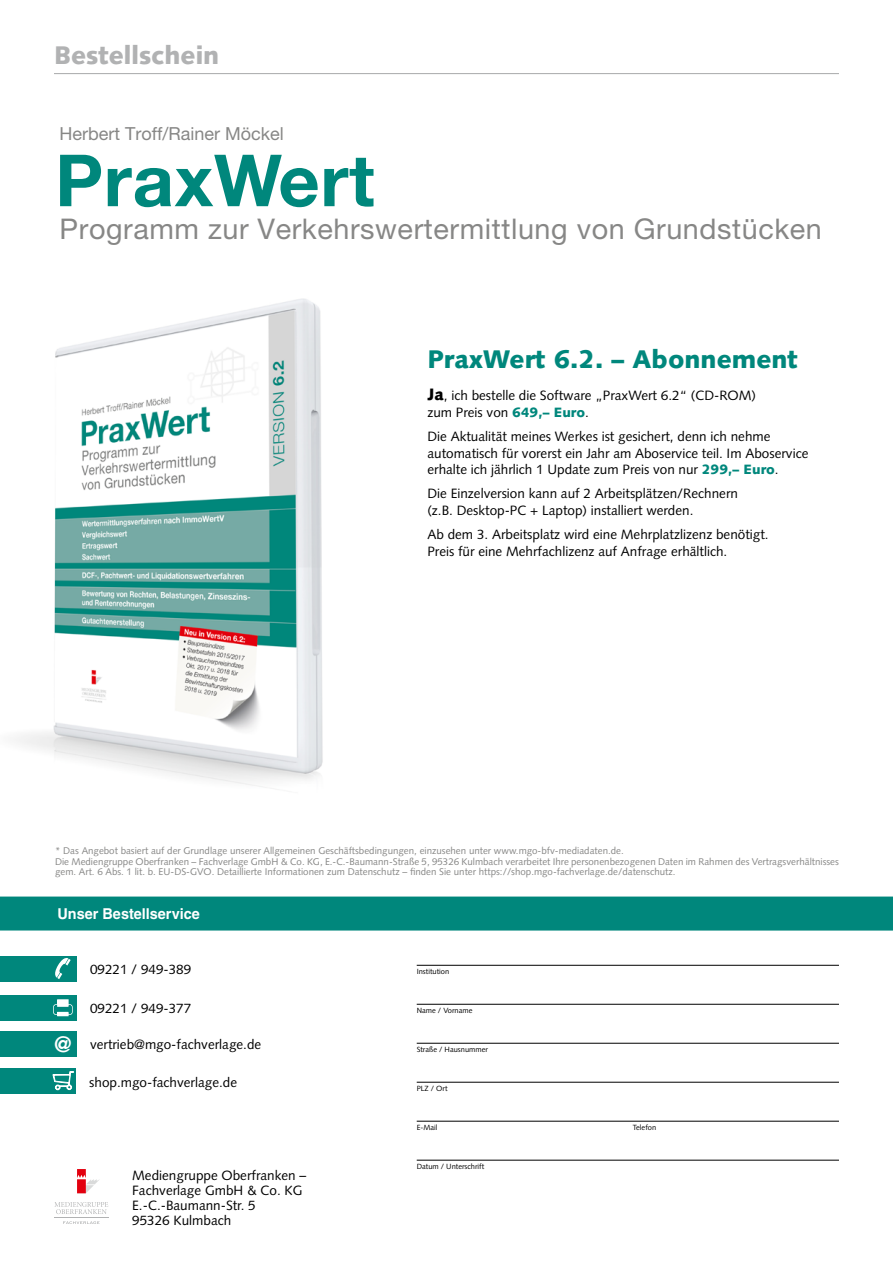
<style>
.page{position:relative;width:893px;height:1263px;background:#fff}
.page>*{position:absolute;margin:0;border:0;box-sizing:border-box;transform-origin:0 0}
.t1{font:700 72px "Helvetica Neue LT Std";letter-spacing:.01em;color:#00877c}
.t2{font:28.5px "Helvetica Neue LT Std";letter-spacing:.02em;color:#878786}
.t3{font:900 25.5px "Syntax LT Std";color:#00877c}
.t4{font:900 25.5px "Syntax LT Std";color:#b1b2b3}
.t5{font:18px "Helvetica Neue LT Std";color:#878786}
.t6{font:700 15px "Helvetica LT Std";color:#fff}
.t7{font:13.5px/16.2px "Syntax LT Std";color:#000}
.t8{font:9.75px/10.5px "Syntax LT Std";color:#878786}
.t9{font:7.5px "Syntax LT Std";color:#000}
.s1{font-weight:900;font-size:16.5px}
.s2{font-weight:900;color:#00877c}
.s3{font-family:"Helvetica LT Std";font-weight:700;font-size:21.6px;color:#fff}
</style>
<div class="page">
<div style="left:0;top:896px;width:893px;height:34px;background:#00877c"></div>
<svg style="left:54px;top:1202px;width:54px;height:12px"></svg>
<svg style="left:77px;top:1169px;width:22px;height:24px"></svg>
<hr style="left:54px;top:1217px;width:54px;height:1px;background:#b1b2b3">
<svg style="left:63px;top:1221px;width:37px;height:3px"></svg>
<div style="left:0;top:956px;width:76px;height:25px;background:#00877c"></div>
<svg style="left:55px;top:958px;width:16px;height:21px"></svg>
<div style="left:0;top:995px;width:76px;height:25px;background:#00877c"></div>
<svg style="left:53px;top:999px;width:20px;height:17px"></svg>
<hr style="left:58px;top:1012px;width:10px;height:4px;background:#fff">
<div style="left:0;top:1068px;width:76px;height:26px;background:#00877c"></div>
<hr style="left:417px;top:965px;width:422px;height:1px;background:#000">
<hr style="left:417px;top:1004px;width:422px;height:1px;background:#000">
<hr style="left:417px;top:1043px;width:422px;height:1px;background:#000">
<hr style="left:417px;top:1082px;width:422px;height:1px;background:#000">
<hr style="left:417px;top:1121px;width:422px;height:1px;background:#000">
<hr style="left:417px;top:1160px;width:422px;height:1px;background:#000">
<div style="left:0;top:1031px;width:76px;height:26px;background:#00877c"></div>
<svg style="left:52px;top:1071px;width:22px;height:19px"></svg>
<hr style="left:54px;top:73px;width:785px;height:1px;background:#b1b2b3">
<img style="left:15px;top:298px;width:308px;height:490px">
<h3 class="t4" style="left:54px;top:40px;width:167px">Bestellschein</h3>
<h3 class="t5" style="left:59px;top:123px;width:226px">Herbert Troff/Rainer Möckel</h3>
<h1 class="t1" style="left:55px;top:136px;width:321px">PraxWert</h1>
<h2 class="t2" style="left:60px;top:212px;width:764px">Programm zur Verkehrswertermittlung von Grundstücken</h2>
<h3 class="t3" style="left:427px;top:344px;width:372px">PraxWert 6.2. – Abonnement</h3>
<p class="t7" style="left:427px;top:388px;width:330px"><span class="s1">Ja</span>, ich bestelle die Software „PraxWert 6.2“ (CD-ROM) zum Preis von <span class="s2">649,– Euro</span>.</p>
<p class="t7" style="left:427px;top:429px;width:382px">Die Aktualität meines Werkes ist gesichert, denn ich nehme automatisch für vorerst ein Jahr am Aboservice teil. Im Aboservice erhalte ich jährlich 1 Update zum Preis von nur <span class="s2">299,– Euro</span>.</p>
<p class="t7" style="left:427px;top:486px;width:312px">Die Einzelversion kann auf 2 Arbeitsplätzen/Rechnern (z.B. Desktop-PC + Laptop) installiert werden.</p>
<p class="t7" style="left:427px;top:527px;width:343px">Ab dem 3. Arbeitsplatz wird eine Mehrplatzlizenz benötigt.<br>Preis für eine Mehrfachlizenz auf Anfrage erhältlich.</p>
<p class="t8" style="left:55px;top:846px;width:785px">* Das Angebot basiert auf der Grundlage unserer Allgemeinen Geschäftsbedingungen, einzusehen unter www.mgo-bfv-mediadaten.de.<br>Die Mediengruppe Oberfranken – Fachverlage GmbH &amp; Co. KG, E.-C.-Baumann-Straße 5, 95326 Kulmbach verarbeitet Ihre personenbezogenen Daten im Rahmen des Vertragsverhältnisses gem. Art. 6 Abs. 1 lit. b. EU-DS-GVO. Detaillierte Informationen zum Datenschutz – finden Sie unter https://shop.mgo-fachverlage.de/datenschutz.</p>
<p class="t6" style="left:57px;top:904px;width:144px">Unser Bestellservice</p>
<p class="t7" style="left:90px;top:961px;width:103px">09221 / 949-389</p>
<p class="t7" style="left:90px;top:1000px;width:103px">09221 / 949-377</p>
<p class="t7" style="left:52px;top:1037px;width:210px"><span class="s3">@</span> vertrieb@mgo-fachverlage.de</p>
<p class="t7" style="left:89px;top:1074px;width:149px">shop.mgo-fachverlage.de</p>
<p class="t7" style="left:132px;top:1168px;width:176px;line-height:15px">Mediengruppe Oberfranken –<br>Fachverlage GmbH &amp; Co. KG<br>E.-C.-Baumann-Str. 5<br>95326 Kulmbach</p>
<p class="t9" style="left:417px;top:967px;width:34px">Institution</p>
<p class="t9" style="left:417px;top:1006px;width:57px">Name / Vorname</p>
<p class="t9" style="left:417px;top:1045px;width:73px">Straße / Hausnummer</p>
<p class="t9" style="left:417px;top:1084px;width:32px">PLZ / Ort</p>
<p class="t9" style="left:417px;top:1123px;width:22px">E-Mail</p>
<p class="t9" style="left:633px;top:1123px;width:25px">Telefon</p>
<p class="t9" style="left:417px;top:1162px;width:69px">Datum / Unterschrift</p>
</div>
